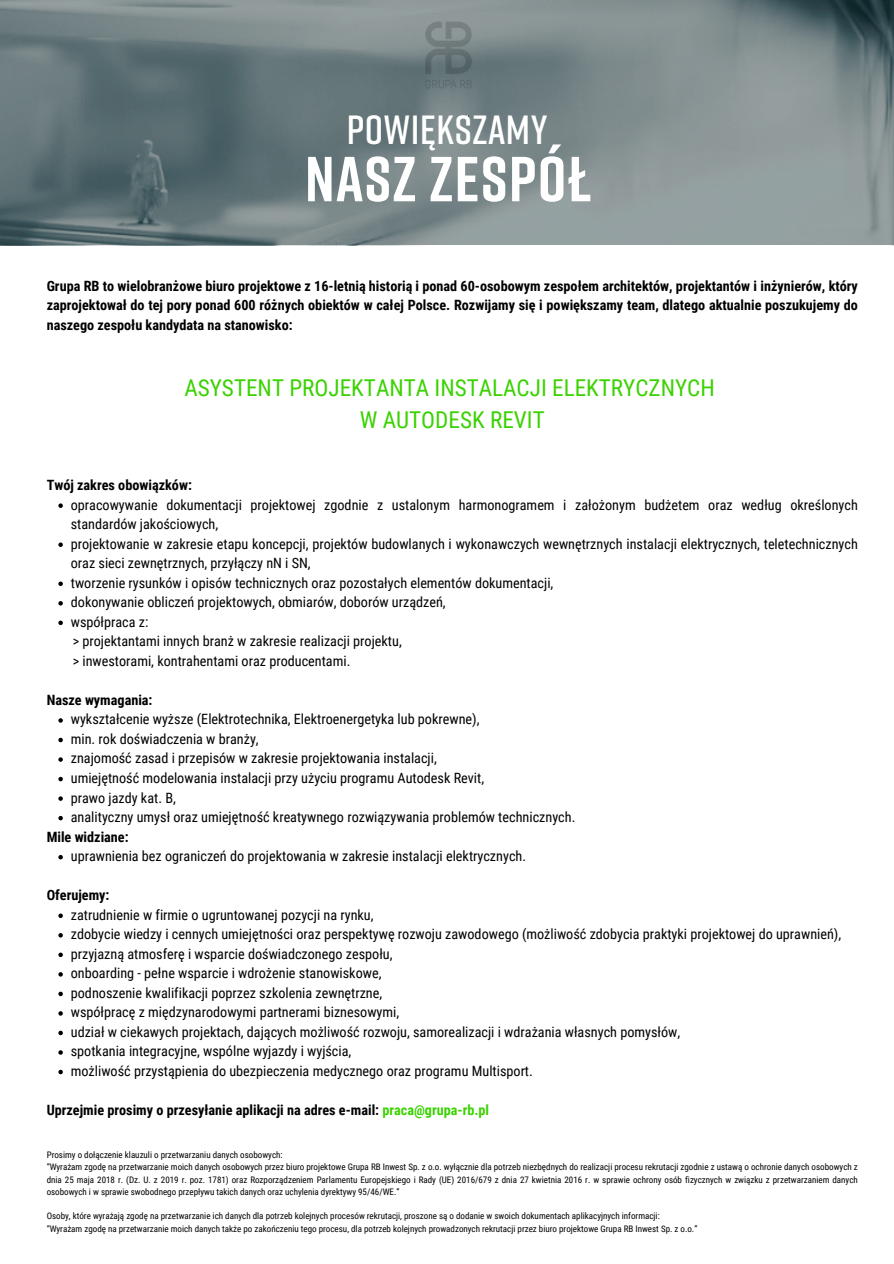
<style>
.page{position:relative;width:894px;height:1264px;background:#fff}
.page>*{position:absolute;margin:0;border:0;box-sizing:border-box;transform-origin:0 0}
.t1{font:700 63.45px "Rift";letter-spacing:.025em;color:#fff}
.t2{font:600 40.65px "Rift";letter-spacing:.015em;color:#fff}
.t3{font:23.25px "Roboto Condensed";color:#3ad201}
.t4{font:14.25px/19.5px "Roboto Condensed";color:#000}
.t5{font:700 14.25px/19.5px "Roboto Condensed";color:#000;text-align:justify}
.t6{font:9px/12.3px "Roboto Condensed";color:#000;text-align:justify}
.s1{color:#3ad201}
</style>
<div class="page">
<svg style="left:0;top:0;width:893px;height:245px;background:#758486"></svg>
<svg style="left:58px;top:503px;width:5px;height:5px"></svg>
<svg style="left:58px;top:542px;width:5px;height:5px"></svg>
<svg style="left:58px;top:581px;width:5px;height:5px"></svg>
<svg style="left:58px;top:601px;width:5px;height:4px"></svg>
<svg style="left:58px;top:620px;width:5px;height:5px"></svg>
<svg style="left:58px;top:718px;width:5px;height:4px"></svg>
<svg style="left:58px;top:737px;width:5px;height:5px"></svg>
<svg style="left:58px;top:757px;width:5px;height:4px"></svg>
<svg style="left:58px;top:776px;width:5px;height:5px"></svg>
<svg style="left:58px;top:796px;width:5px;height:4px"></svg>
<svg style="left:58px;top:816px;width:5px;height:4px"></svg>
<svg style="left:58px;top:855px;width:5px;height:4px"></svg>
<svg style="left:58px;top:913px;width:5px;height:5px"></svg>
<svg style="left:58px;top:933px;width:5px;height:4px"></svg>
<svg style="left:58px;top:952px;width:5px;height:5px"></svg>
<svg style="left:58px;top:972px;width:5px;height:4px"></svg>
<svg style="left:58px;top:991px;width:5px;height:5px"></svg>
<svg style="left:58px;top:1011px;width:5px;height:4px"></svg>
<svg style="left:58px;top:1030px;width:5px;height:5px"></svg>
<svg style="left:58px;top:1050px;width:5px;height:4px"></svg>
<svg style="left:58px;top:1069px;width:5px;height:5px"></svg>
<img style="left:422px;top:19px;width:51px;height:70px">
<p class="t2" style="left:346px;top:104px;width:202px">POWIĘKSZAMY</p>
<p class="t1" style="left:305px;top:139px;width:287px">NASZ ZESPÓŁ</p>
<p class="t5" style="left:47px;top:276px;width:812px">Grupa RB to wielobranżowe biuro projektowe z 16-letnią historią i ponad 60-osobowym zespołem architektów, projektantów i inżynierów, który zaprojektował do tej pory ponad 600 różnych obiektów w całej Polsce. Rozwijamy się i powiększamy team, dlatego aktualnie poszukujemy do naszego zespołu kandydata na stanowisko:</p>
<p class="t3" style="left:184px;top:374px;width:532px">ASYSTENT PROJEKTANTA INSTALACJI ELEKTRYCZNYCH</p>
<p class="t3" style="left:360px;top:406px;width:186px">W AUTODESK REVIT</p>
<p class="t5" style="left:47px;top:475px;width:147px">Twój zakres obowiązków:</p>
<p class="t4" style="left:71px;top:495px;width:788px">opracowywanie dokumentacji projektowej zgodnie z ustalonym harmonogramem i założonym budżetem oraz według określonych standardów jakościowych,</p>
<p class="t4" style="left:71px;top:534px;width:788px">projektowanie w zakresie etapu koncepcji, projektów budowlanych i wykonawczych wewnętrznych instalacji elektrycznych, teletechnicznych oraz sieci zewnętrznych, przyłączy nN i SN,</p>
<p class="t4" style="left:71px;top:573px;width:484px">tworzenie rysunków i opisów technicznych oraz pozostałych elementów dokumentacji,</p>
<p class="t4" style="left:71px;top:592px;width:376px">dokonywanie obliczeń projektowych, obmiarów, doborów urządzeń,</p>
<p class="t4" style="left:71px;top:612px;width:79px">współpraca z:</p>
<p class="t4" style="left:73px;top:631px;width:330px">&gt; projektantami innych branż w zakresie realizacji projektu,</p>
<p class="t4" style="left:73px;top:651px;width:279px">&gt; inwestorami, kontrahentami oraz producentami.</p>
<p class="t5" style="left:47px;top:690px;width:107px">Nasze wymagania:</p>
<p class="t4" style="left:71px;top:709px;width:410px">wykształcenie wyższe (Elektrotechnika, Elektroenergetyka lub pokrewne),</p>
<p class="t4" style="left:71px;top:729px;width:189px">min. rok doświadczenia w branży,</p>
<p class="t4" style="left:71px;top:748px;width:367px">znajomość zasad i przepisów w zakresie projektowania instalacji,</p>
<p class="t4" style="left:71px;top:768px;width:415px">umiejętność modelowania instalacji przy użyciu programu Autodesk Revit,</p>
<p class="t4" style="left:71px;top:788px;width:106px">prawo jazdy kat. B,</p>
<p class="t4" style="left:71px;top:807px;width:506px">analityczny umysł oraz umiejętność kreatywnego rozwiązywania problemów technicznych.</p>
<p class="t4" style="left:71px;top:846px;width:456px">uprawnienia bez ograniczeń do projektowania w zakresie instalacji elektrycznych.</p>
<p class="t5" style="left:47px;top:827px;width:83px">Mile widziane:</p>
<p class="t5" style="left:47px;top:885px;width:64px">Oferujemy:</p>
<p class="t4" style="left:71px;top:905px;width:304px">zatrudnienie w firmie o ugruntowanej pozycji na rynku,</p>
<p class="t4" style="left:71px;top:924px;width:771px">zdobycie wiedzy i cennych umiejętności oraz perspektywę rozwoju zawodowego (możliwość zdobycia praktyki projektowej do uprawnień),</p>
<p class="t4" style="left:71px;top:944px;width:323px">przyjazną atmosferę i wsparcie doświadczonego zespołu,</p>
<p class="t4" style="left:71px;top:963px;width:312px">onboarding - pełne wsparcie i wdrożenie stanowiskowe,</p>
<p class="t4" style="left:71px;top:983px;width:313px">podnoszenie kwalifikacji poprzez szkolenia zewnętrzne,</p>
<p class="t4" style="left:71px;top:1002px;width:330px">współpracę z międzynarodowymi partnerami biznesowymi,</p>
<p class="t4" style="left:71px;top:1022px;width:610px">udział w ciekawych projektach, dających możliwość rozwoju, samorealizacji i wdrażania własnych pomysłów,</p>
<p class="t4" style="left:71px;top:1041px;width:282px">spotkania integracyjne, wspólne wyjazdy i wyjścia,</p>
<p class="t4" style="left:71px;top:1061px;width:463px">możliwość przystąpienia do ubezpieczenia medycznego oraz programu Multisport.</p>
<p class="t5" style="left:47px;top:1100px;width:444px">Uprzejmie prosimy o przesyłanie aplikacji na adres e-mail: <span class="s1">praca@grupa-rb.pl</span></p>
<p class="t6" style="left:47px;top:1148px;width:237px">Prosimy o dołączenie klauzuli o przetwarzaniu danych osobowych:</p>
<p class="t6" style="left:47px;top:1160px;width:812px">“Wyrażam zgodę na przetwarzanie moich danych osobowych przez biuro projektowe Grupa RB Inwest Sp. z o.o. wyłącznie dla potrzeb niezbędnych do realizacji procesu rekrutacji zgodnie z ustawą o ochronie danych osobowych z dnia 25 maja 2018 r. (Dz. U. z 2019 r. poz. 1781) oraz Rozporządzeniem Parlamentu Europejskiego i Rady (UE) 2016/679 z dnia 27 kwietnia 2016 r. w sprawie ochrony osób fizycznych w związku z przetwarzaniem danych osobowych i w sprawie swobodnego przepływu takich danych oraz uchylenia dyrektywy 95/46/WE.”</p>
<p class="t6" style="left:47px;top:1210px;width:614px">Osoby, które wyrażają zgodę na przetwarzanie ich danych dla potrzeb kolejnych procesów rekrutacji, proszone są o dodanie w swoich dokumentach aplikacyjnych informacji:</p>
<p class="t6" style="left:47px;top:1222px;width:652px">“Wyrażam zgodę na przetwarzanie moich danych także po zakończeniu tego procesu, dla potrzeb kolejnych prowadzonych rekrutacji przez biuro projektowe Grupa RB Inwest Sp. z o.o.”</p>
</div>
